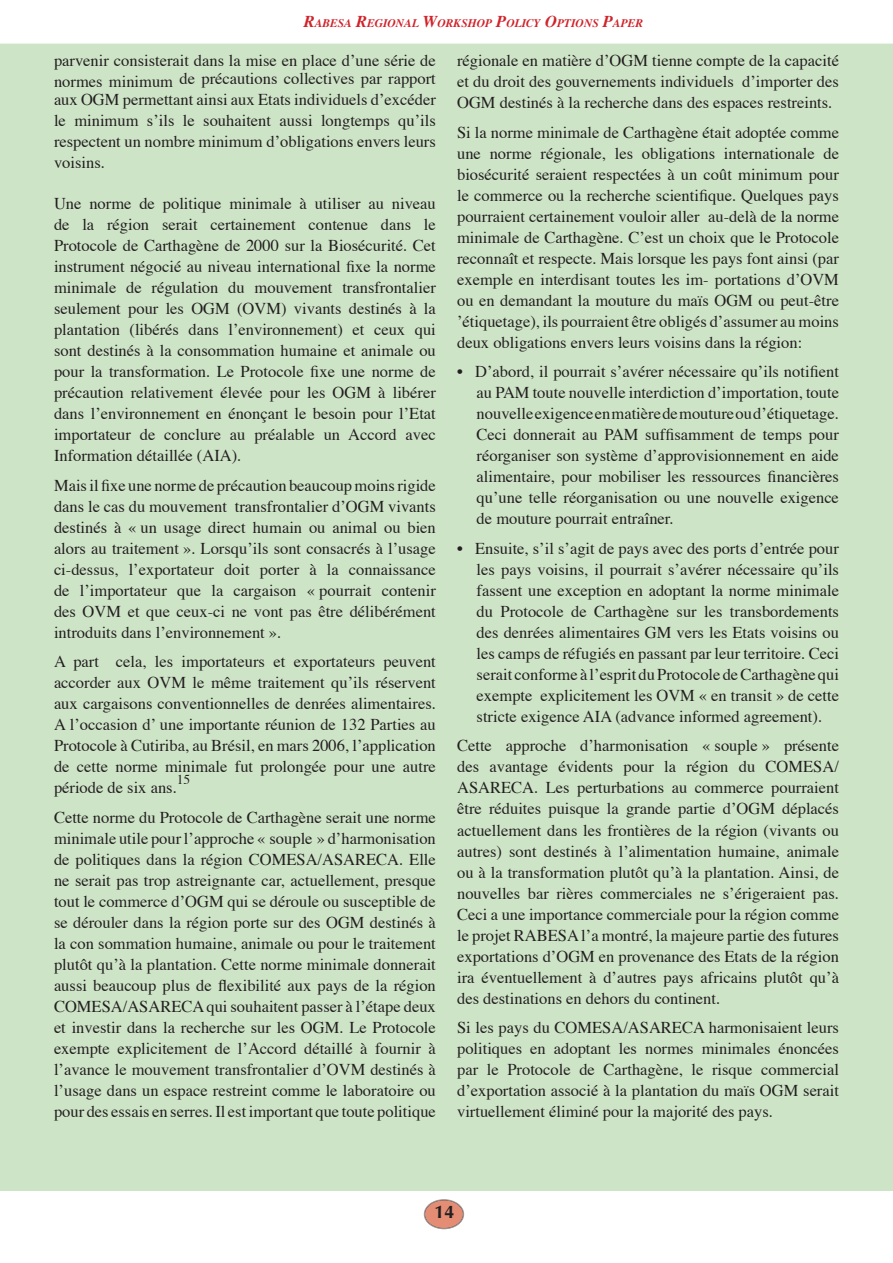
<style>
.page{position:relative;width:893px;height:1263px;background:#fff}
.page>*{position:absolute;margin:0;border:0;box-sizing:border-box;transform-origin:0 0}
.t1{font:700 18px "Optima";color:#231f20}
.t2{font:16.5px/21px "Times";color:#231f20;text-align:justify}
.t3{font:13.5px "Times";color:#231f20}
.t4{font:italic 700 11.55px "Times";color:#d1232a}
.s1{font-size:16.5px}
</style>
<div class="page">
<div style="left:0;top:44px;width:893px;height:1147px;background:#cee4c7"></div>
<svg style="left:424px;top:1199px;width:40px;height:30px"></svg>
<p class="t4" style="left:304px;top:16px;width:341px"><span class="s1">R</span>ABESA <span class="s1">R</span>EGIONAL <span class="s1">W</span>ORKSHOP <span class="s1">P</span>OLICY <span class="s1">O</span>PTIONS <span class="s1">P</span>APER</p>
<p class="t2" style="left:54px;top:52px;width:383px;line-height:18px">parvenir consisterait dans la mise en place dʼune série de normes minimum de précautions collectives par rapport</p>
<p class="t2" style="left:54px;top:90px;width:383px">aux OGM permettant ainsi aux Etats individuels dʼexcéder le minimum sʼils le souhaitent aussi longtemps quʼils respectent un nombre minimum dʼobligations envers leurs voisins.</p>
<p class="t2" style="left:54px;top:194px;width:383px">Une norme de politique minimale à utiliser au niveau de la région serait certainement contenue dans le Protocole de Carthagène de 2000 sur la Biosécurité. Cet instrument négocié au niveau international fixe la norme minimale de régulation du mouvement transfrontalier seulement pour les OGM (OVM) vivants destinés à la plantation (libérés dans lʼenvironnement) et ceux qui sont destinés à la consommation humaine et animale ou pour la transformation. Le Protocole fixe une norme de précaution relativement élevée pour les OGM à libérer dans lʼenvironnement en énonçant le besoin pour lʼEtat importateur de conclure au préalable un Accord avec Information détaillée (AIA).</p>
<p class="t2" style="left:54px;top:476px;width:383px">Mais il fixe une norme de précaution beaucoup moins rigide dans le cas du mouvement transfrontalier dʼOGM vivants destinés à « un usage direct humain ou animal ou bien alors au traitement ». Lorsquʼils sont consacrés à lʼusage ci-dessus, lʼexportateur doit porter à la connaissance de lʼimportateur que la cargaison « pourrait contenir des OVM et que ceux-ci ne vont pas être délibérément introduits dans lʼenvironnement ».</p>
<p class="t2" style="left:54px;top:652px;width:383px">A part cela, les importateurs et exportateurs peuvent accorder aux OVM le même traitement quʼils réservent aux cargaisons conventionnelles de denrées alimentaires.<br>A lʼoccasion dʼ une importante réunion de 132 Parties au Protocole à Cutiriba, au Brésil, en mars 2006, lʼapplication de cette norme minimale fut prolongée pour une autre période de six ans.</p>
<p class="t2" style="left:457px;top:51px;width:383px">régionale en matière dʼOGM tienne compte de la capacité et du droit des gouvernements individuels dʼimporter des OGM destinés à la recherche dans des espaces restreints.</p>
<p class="t2" style="left:457px;top:123px;width:383px">Si la norme minimale de Carthagène était adoptée comme une norme régionale, les obligations internationale de biosécurité seraient respectées à un coût minimum pour le commerce ou la recherche scientifique. Quelques pays pourraient certainement vouloir aller au-delà de la norme minimale de Carthagène. Cʼest un choix que le Protocole reconnaît et respecte. Mais lorsque les pays font ainsi (par exemple en interdisant toutes les im- portations dʼOVM ou en demandant la mouture du maïs OGM ou peut-être ʼétiquetage), ils pourraient être obligés dʼassumer au moins deux obligations envers leurs voisins dans la région:</p>
<p class="t2" style="left:477px;top:362px;width:364px;text-indent:-20px">• Dʼabord, il pourrait sʼavérer nécessaire quʼils notifient au PAM toute nouvelle interdiction dʼimportation, toute nouvelle exigence en matière de mouture ou dʼétiquetage.<br>Ceci donnerait au PAM suffisamment de temps pour réorganiser son système dʼapprovisionnement en aide alimentaire, pour mobiliser les ressources financières quʼune telle réorganisation ou une nouvelle exigence de mouture pourrait entraîner.</p>
<p class="t2" style="left:477px;top:539px;width:364px;text-indent:-20px">• Ensuite, sʼil sʼagit de pays avec des ports dʼentrée pour les pays voisins, il pourrait sʼavérer nécessaire quʼils fassent une exception en adoptant la norme minimale du Protocole de Carthagène sur les transbordements des denrées alimentaires GM vers les Etats voisins ou les camps de réfugiés en passant par leur territoire. Ceci serait conforme à lʼesprit du Protocole de Carthagène qui exempte explicitement les OVM « en transit » de cette stricte exigence AIA (advance informed agreement).</p>
<p class="t2" style="left:457px;top:736px;width:383px">Cette approche dʼharmonisation « souple » présente des avantage évidents pour la région du COMESA/ ASARECA. Les perturbations au commerce pourraient être réduites puisque la grande partie dʼOGM déplacés actuellement dans les frontières de la région (vivants ou autres) sont destinés à lʼalimentation humaine, animale ou à la transformation plutôt quʼà la plantation. Ainsi, de nouvelles bar rières commerciales ne sʼérigeraient pas.<br>Ceci a une importance commerciale pour la région comme le projet RABESA lʼa montré, la majeure partie des futures exportations dʼOGM en provenance des Etats de la région ira éventuellement à dʼautres pays africains plutôt quʼà des destinations en dehors du continent.</p>
<p class="t2" style="left:457px;top:1018px;width:383px">Si les pays du COMESA/ASARECA harmonisaient leurs politiques en adoptant les normes minimales énoncées par le Protocole de Carthagène, le risque commercial dʼexportation associé à la plantation du maïs OGM serait virtuellement éliminé pour la majorité des pays.</p>
<p class="t3" style="left:177px;top:771px;width:15px">15</p>
<p class="t2" style="left:54px;top:808px;width:383px">Cette norme du Protocole de Carthagène serait une norme minimale utile pour lʼapproche « souple » dʼharmonisation de politiques dans la région COMESA/ASARECA. Elle ne serait pas trop astreignante car, actuellement, presque tout le commerce dʼOGM qui se déroule ou susceptible de se dérouler dans la région porte sur des OGM destinés à la con sommation humaine, animale ou pour le traitement plutôt quʼà la plantation. Cette norme minimale donnerait aussi beaucoup plus de flexibilité aux pays de la région COMESA/ASARECA qui souhaitent passer à lʼétape deux et investir dans la recherche sur les OGM. Le Protocole exempte explicitement de lʼAccord détaillé à fournir à lʼavance le mouvement transfrontalier dʼOVM destinés à lʼusage dans un espace restreint comme le laboratoire ou pour des essais en serres. Il est important que toute politique</p>
<p class="t1" style="left:434px;top:1201px;width:22px">14</p>
</div>
